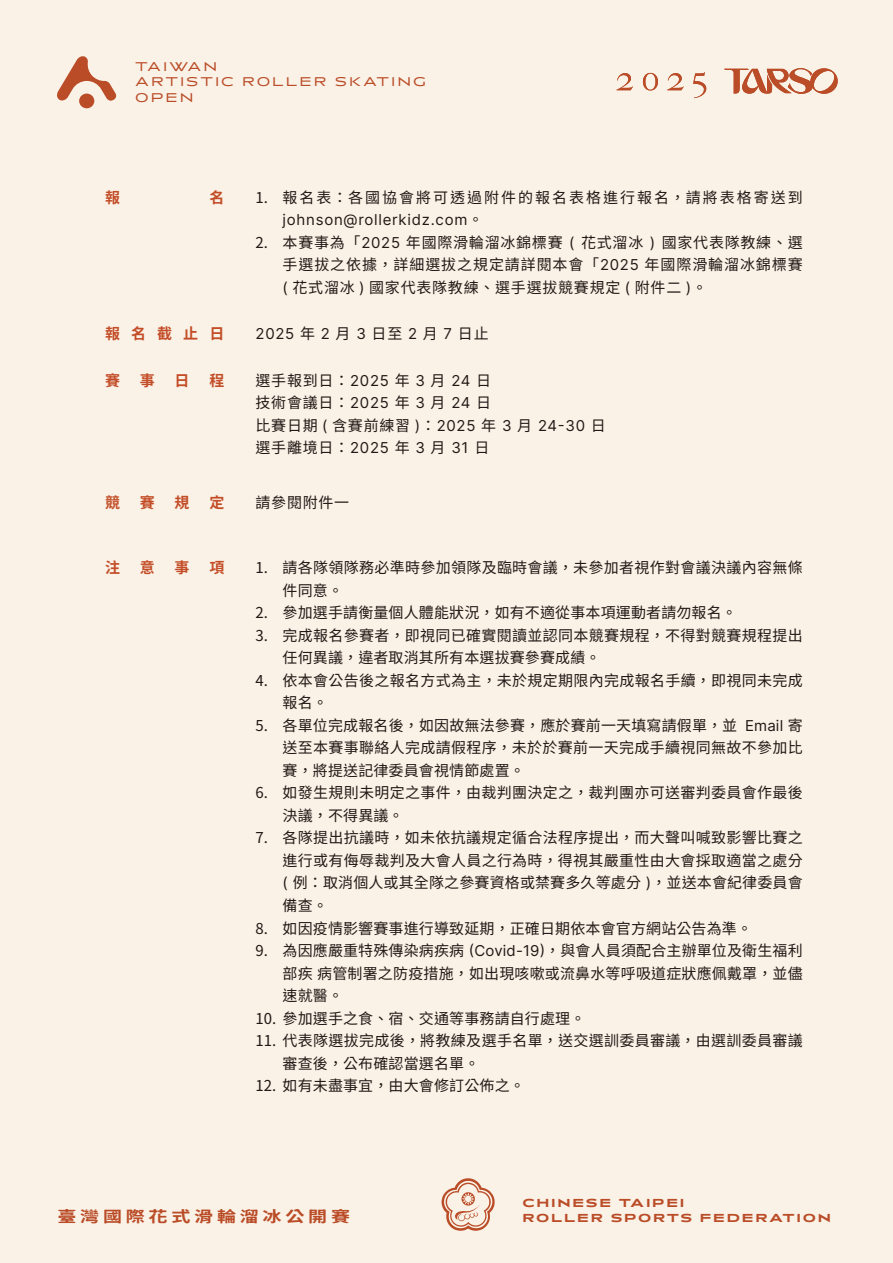
<style>
.page{position:relative;width:893px;height:1263px;background:#faf2e7}
.page>*{position:absolute;margin:0;border:0;box-sizing:border-box;transform-origin:0 0}
.t1{font:700 15.15px "Noto Sans TC";letter-spacing:.2em;color:#ba4c27;scale:1.25 1}
.t2{font:15px/22.5px "Noto Sans CJ Ktc";letter-spacing:.02em;color:#231815}
.t3{font:15px/22.5px "Noto Sans CJ Ktc";letter-spacing:.05em;color:#231815}
.t4{font:15px "Inter";letter-spacing:.05em;color:#231815}
.t5{font:15px "Noto Sans CJ Ktc";letter-spacing:.135em;color:#231815}
.t6{font:700 15px "Noto Sans CJ Ktc";letter-spacing:.74em;color:#c34d27}
.t7{font:13.05px/15.8px "Anisette Std";letter-spacing:.2em;color:#ba4c27}
.t8{font:700 12px/14.4px "Anisette Std";letter-spacing:.2em;color:#ba4c27}
.s1{font-family:"Noto Sans CJ Ktc"}
.s2{font-family:"Inter"}
</style>
<div class="page">
<svg style="left:57px;top:56px;width:59px;height:52px"></svg>
<svg style="left:616px;top:72px;width:90px;height:26px"></svg>
<svg style="left:724px;top:68px;width:114px;height:26px"></svg>
<svg style="left:442px;top:1178px;width:53px;height:53px"></svg>
<p class="t7" style="left:136px;top:59px;width:292px">TAIWAN<br>ARTISTIC ROLLER SKATING<br>OPEN</p>
<p class="t6" style="left:105px;top:189px;width:16px">報</p>
<p class="t6" style="left:209px;top:189px;width:16px">名</p>
<p class="t5" style="left:256px;top:189px;width:549px">1. 報名表：各國協會將可透過附件的報名表格進行報名，請將表格寄送到</p>
<p class="t4" style="left:283px;top:209px;width:202px">johnson@rollerkidz.com<span class="s1">。</span></p>
<p class="t2" style="left:283px;top:231px;width:522px;text-align:justify;text-indent:-27px">2. 本賽事為「<span class="s2">2025</span> 年國際滑輪溜冰錦標賽 <span class="s2">(</span> 花式溜冰 <span class="s2">)</span> 國家代表隊教練、選手選拔之依據，詳細選拔之規定請詳閱本會「<span class="s2">2025</span> 年國際滑輪溜冰錦標賽<span class="s2">(</span> 花式溜冰 <span class="s2">)</span> 國家代表隊教練、選手選拔競賽規定 <span class="s2">(</span> 附件二 <span class="s2">)</span>。</p>
<p class="t6" style="left:105px;top:325px;width:121px">報名截止日</p>
<p class="t4" style="left:256px;top:322px;width:235px">2025 <span class="s1">年</span> 2 <span class="s1">月</span> 3 <span class="s1">日至</span> 2 <span class="s1">月</span> 7 <span class="s1">日止</span></p>
<p class="t6" style="left:105px;top:372px;width:16px">賽</p>
<p class="t6" style="left:140px;top:372px;width:16px">事</p>
<p class="t6" style="left:175px;top:372px;width:16px">日</p>
<p class="t6" style="left:209px;top:372px;width:16px">程</p>
<p class="t3" style="left:256px;top:369px;width:352px">選手報到日：<span class="s2">2025</span> 年 <span class="s2">3</span> 月 <span class="s2">24</span> 日<br>技術會議日：<span class="s2">2025</span> 年 <span class="s2">3</span> 月 <span class="s2">24</span> 日<br>比賽日期 <span class="s2">(</span> 含賽前練習 <span class="s2">)</span>：<span class="s2">2025</span> 年 <span class="s2">3</span> 月 <span class="s2">24-30</span> 日選手離境日：<span class="s2">2025</span> 年 <span class="s2">3</span> 月 <span class="s2">31</span> 日</p>
<p class="t6" style="left:105px;top:494px;width:16px">競</p>
<p class="t6" style="left:140px;top:494px;width:16px">賽</p>
<p class="t6" style="left:175px;top:494px;width:16px">規</p>
<p class="t6" style="left:209px;top:494px;width:16px">定</p>
<p class="t2" style="left:256px;top:492px;width:95px">請參閱附件一</p>
<p class="t6" style="left:105px;top:559px;width:16px">注</p>
<p class="t6" style="left:140px;top:559px;width:16px">意</p>
<p class="t6" style="left:175px;top:559px;width:16px">事</p>
<p class="t6" style="left:209px;top:559px;width:16px">項</p>
<p class="t2" style="left:283px;top:557px;width:522px;text-indent:-27px">1. 請各隊領隊務必準時參加領隊及臨時會議，未參加者視作對會議決議內容無條件同意。</p>
<p class="t2" style="left:256px;top:602px;width:483px">2. 參加選手請衡量個人體能狀況，如有不適從事本項運動者請勿報名。</p>
<p class="t2" style="left:283px;top:624px;width:522px;text-indent:-27px">3. 完成報名參賽者，即視同已確實閱讀並認同本競賽規程，不得對競賽規程提出任何異議，違者取消其所有本選拔賽參賽成績。</p>
<p class="t2" style="left:283px;top:669px;width:522px;text-indent:-27px">4. 依本會公告後之報名方式為主，未於規定期限內完成報名手續，即視同未完成報名。</p>
<p class="t2" style="left:283px;top:714px;width:522px;text-align:justify;text-indent:-27px">5. 各單位完成報名後，如因故無法參賽，應於賽前一天填寫請假單，並 <span class="s2">Email</span> 寄送至本賽事聯絡人完成請假程序，未於於賽前一天完成手續視同無故不參加比賽，將提送記律委員會視情節處置。</p>
<p class="t2" style="left:283px;top:782px;width:522px;text-indent:-27px">6. 如發生規則未明定之事件，由裁判團決定之，裁判團亦可送審判委員會作最後決議，不得異議。</p>
<p class="t2" style="left:283px;top:827px;width:522px;text-align:justify;text-indent:-27px">7. 各隊提出抗議時，如未依抗議規定循合法程序提出，而大聲叫喊致影響比賽之進行或有侮辱裁判及大會人員之行為時，得視其嚴重性由大會採取適當之處分<span class="s2">(</span> 例：取消個人或其全隊之參賽資格或禁賽多久等處分 <span class="s2">)</span>，並送本會紀律委員會備查。</p>
<p class="t2" style="left:256px;top:917px;width:498px">8. 如因疫情影響賽事進行導致延期，正確日期依本會官方網站公告為準。</p>
<p class="t2" style="left:283px;top:939px;width:522px;text-align:justify;text-indent:-27px">9. 為因應嚴重特殊傳染病疾病 <span class="s2">(Covid-19)</span>，與會人員須配合主辦單位及衛生福利部疾病管制署之防疫措施，如出現咳嗽或流鼻水等呼吸道症狀應佩戴罩，並儘速就醫。</p>
<p class="t2" style="left:256px;top:1007px;width:331px">10. 參加選手之食、宿、交通等事務請自行處理。</p>
<p class="t2" style="left:283px;top:1029px;width:522px;text-indent:-27px">11. 代表隊選拔完成後，將教練及選手名單，送交選訓委員審議，由選訓委員審議審查後，公布確認當選名單。</p>
<p class="t2" style="left:256px;top:1074px;width:271px">12. 如有未盡事宜，由大會修訂公佈之。</p>
<p class="t1" style="left:57px;top:1207px;width:236px">臺灣國際花式滑輪溜冰公開賽</p>
<p class="t8" style="left:523px;top:1196px;width:309px">CHINESE TAIPEI<br>ROLLER SPORTS FEDERATION</p>
</div>
